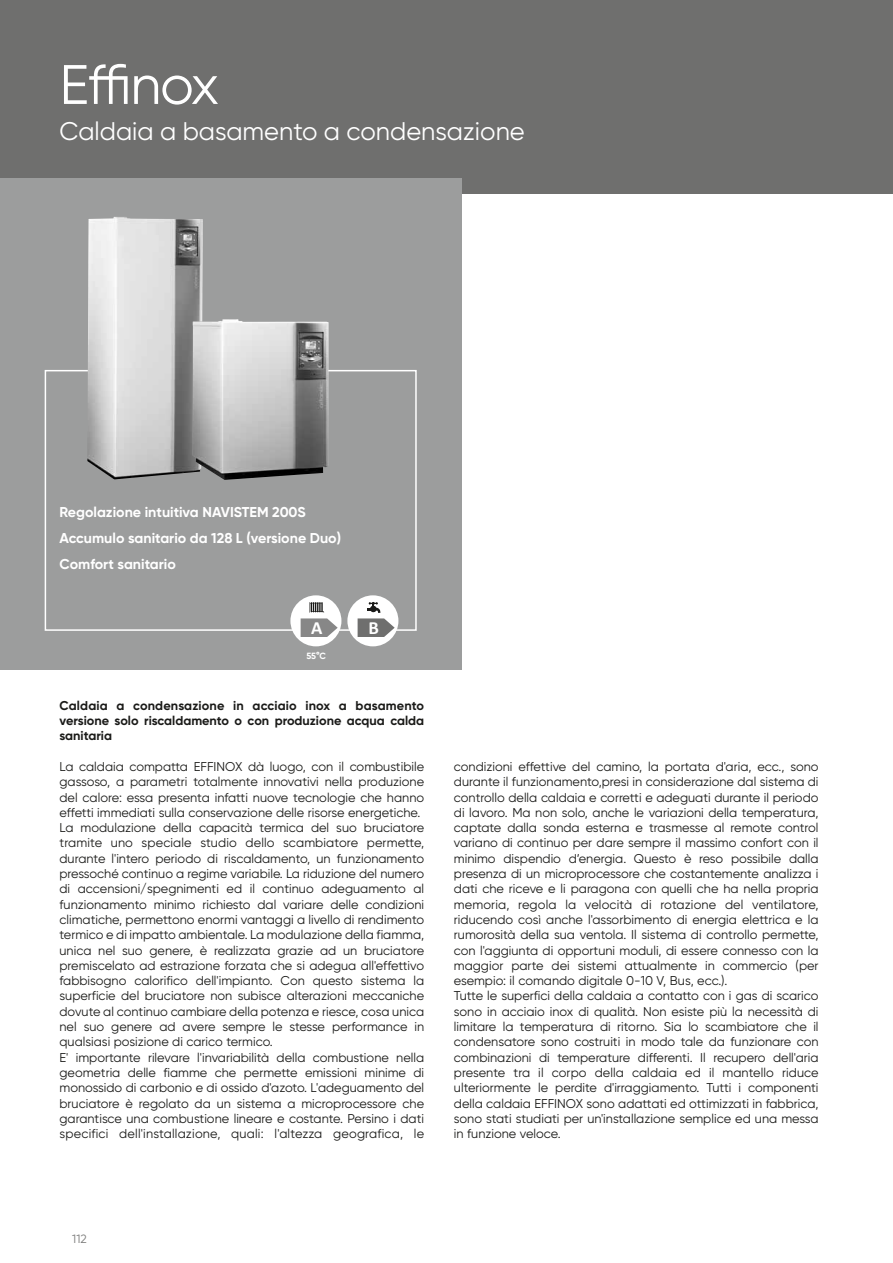
<style>
.page{position:relative;width:893px;height:1263px;background:#fff}
.page>*{position:absolute;margin:0;border:0;box-sizing:border-box;transform-origin:0 0}
.t1{font:55.5px "Gilroy";color:#fff}
.t2{font:25.5px "Gilroy";color:#fff}
.t3{font:700 18.6px "Calibri";color:#fff}
.t4{font:700 14.25px/25.7px "Gilroy";color:#fff}
.t5{font:12.75px/15.3px "Gilroy";color:#1a1a18}
.t6{font:700 12.75px/15.3px "Gilroy";color:#1a1a18;text-align:justify}
.t7{font:12px "Gilroy";color:#7b7b7a}
.t8{font:700 9px "Gilroy";color:#fff}
</style>
<div class="page">
<div style="left:0;top:0;width:893px;height:193px;background:#6f6f6e"></div>
<div style="left:0;top:179px;width:461px;height:491px;background:#9c9d9d"></div>
<div style="left:45px;top:370px;width:372px;height:261px;border:2px solid #fff"></div>
<div style="left:290px;top:595px;width:51px;height:51px;background:#fff;border-radius:50%"></div>
<svg style="left:301px;top:602px;width:37px;height:35px"></svg>
<div style="left:347px;top:595px;width:51px;height:51px;background:#fff;border-radius:50%"></div>
<svg style="left:358px;top:602px;width:37px;height:35px"></svg>
<img style="left:87px;top:217px;width:116px;height:262px">
<img style="left:193px;top:319px;width:136px;height:161px">
<h1 class="t1" style="left:60px;top:51px;width:161px">Effinox</h1>
<h2 class="t2" style="left:60px;top:115px;width:467px">Caldaia a basamento a condensazione</h2>
<p class="t4" style="left:60px;top:499px;width:283px">Regolazione intuitiva NAVISTEM 200S<br>Accumulo sanitario da 128 L (versione Duo)<br>Comfort sanitario</p>
<h3 class="t3" style="left:311px;top:616px;width:13px">A</h3>
<p class="t8" style="left:306px;top:650px;width:21px">55°C</p>
<h3 class="t3" style="left:369px;top:616px;width:12px">B</h3>
<p class="t6" style="left:60px;top:697px;width:366px">Caldaia a condensazione in acciaio inox a basamento versione solo riscaldamento o con produzione acqua calda sanitaria</p>
<p class="t5" style="left:60px;top:759px;width:366px">La caldaia compatta EFFINOX dà luogo, con il combustibile gassoso, a parametri totalmente innovativi nella produzione del calore: essa presenta infatti nuove tecnologie che hanno effetti immediati sulla conservazione delle risorse energetiche.<br>La modulazione della capacità termica del suo bruciatore tramite uno speciale studio dello scambiatore permette, durante l'intero periodo di riscaldamento, un funzionamento pressoché continuo a regime variabile. La riduzione del numero di accensioni/spegnimenti ed il continuo adeguamento al funzionamento minimo richiesto dal variare delle condizioni climatiche, permettono enormi vantaggi a livello di rendimento termico e di impatto ambientale. La modulazione della fiamma, unica nel suo genere, è realizzata grazie ad un bruciatore premiscelato ad estrazione forzata che si adegua all'effettivo fabbisogno calorifico dell'impianto. Con questo sistema la superficie del bruciatore non subisce alterazioni meccaniche dovute al continuo cambiare della potenza e riesce, cosa unica nel suo genere ad avere sempre le stesse performance in qualsiasi posizione di carico termico.<br>E' importante rilevare l'invariabilità della combustione nella geometria delle fiamme che permette emissioni minime di monossido di carbonio e di ossido d'azoto. L'adeguamento del bruciatore è regolato da un sistema a microprocessore che garantisce una combustione lineare e costante. Persino i dati specifici dell'installazione, quali: l'altezza geografica, le</p>
<p class="t5" style="left:454px;top:759px;width:366px">condizioni effettive del camino, la portata d'aria, ecc., sono durante il funzionamento,presi in considerazione dal sistema di controllo della caldaia e corretti e adeguati durante il periodo di lavoro. Ma non solo, anche le variazioni della temperatura, captate dalla sonda esterna e trasmesse al remote control variano di continuo per dare sempre il massimo confort con il minimo dispendio d’energia. Questo è reso possibile dalla presenza di un microprocessore che costantemente analizza i dati che riceve e li paragona con quelli che ha nella propria memoria, regola la velocità di rotazione del ventilatore, riducendo così anche l'assorbimento di energia elettrica e la rumorosità della sua ventola. Il sistema di controllo permette, con l'aggiunta di opportuni moduli, di essere connesso con la maggior parte dei sistemi attualmente in commercio (per esempio: il comando digitale 0-10 V, Bus, ecc.).<br>Tutte le superfici della caldaia a contatto con i gas di scarico sono in acciaio inox di qualità. Non esiste più la necessità di limitare la temperatura di ritorno. Sia lo scambiatore che il condensatore sono costruiti in modo tale da funzionare con combinazioni di temperature differenti. Il recupero dell'aria presente tra il corpo della caldaia ed il mantello riduce ulteriormente le perdite d'irraggiamento. Tutti i componenti della caldaia EFFINOX sono adattati ed ottimizzati in fabbrica, sono stati studiati per un'installazione semplice ed una messa in funzione veloce.</p>
<p class="t7" style="left:72px;top:1231px;width:16px">112</p>
</div>
